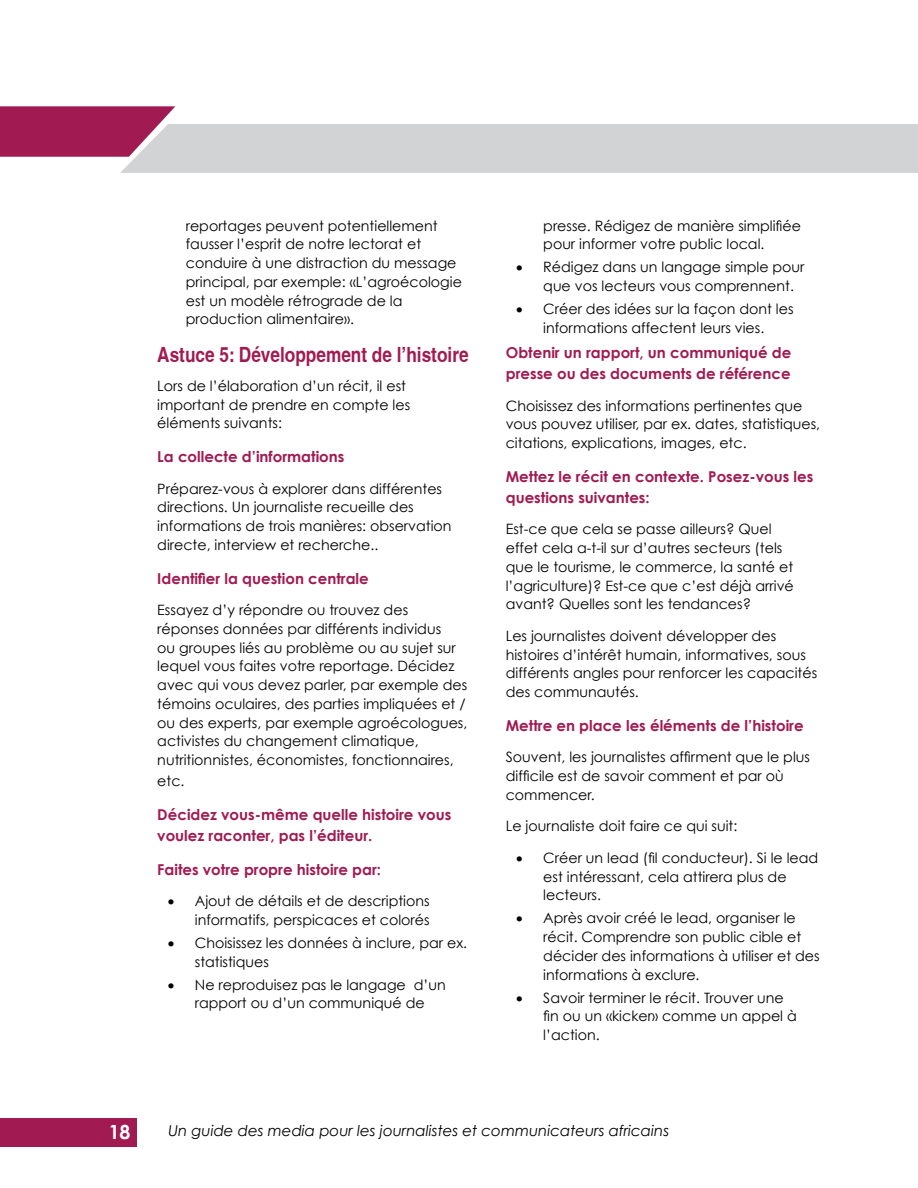
<style>
.page{position:relative;width:918px;height:1188px;background:#fff}
.page>*{position:absolute;margin:0;border:0;box-sizing:border-box;transform-origin:0 0}
.t1{font:700 condensed 21px "Helvetica";color:#a11a52}
.t2{font:700 19.5px "Century Gothic";color:#fff}
.t3{font:700 15px/21px "Century Gothic";color:#a11a52}
.t4{font:italic 15px "Century Gothic";color:#000}
.t5{font:14.25px/18.8px "Century Gothic";color:#000}
</style>
<div class="page">
<svg style="left:0;top:106px;width:918px;height:67px"></svg>
<div style="left:0;top:1118px;width:136px;height:29px;background:#a11a52"></div>
<p class="t5" style="left:186px;top:216px;width:278px">reportages peuvent potentiellement fausser l’esprit de notre lectorat et conduire à une distraction du message principal, par exemple: «L’agroécologie est un modèle rétrograde de la production alimentaire».</p>
<h1 class="t1" style="left:157px;top:342px;width:313px">Astuce 5: Développement de l’histoire</h1>
<p class="t5" style="left:157px;top:376px;width:254px">Lors de l’élaboration d’un récit, il est important de prendre en compte les éléments suivants:</p>
<p class="t3" style="left:157px;top:446px;width:189px">La collecte d’informations</p>
<p class="t5" style="left:157px;top:479px;width:296px">Préparez-vous à explorer dans différentes directions. Un journaliste recueille des informations de trois manières: observation directe, interview et recherche..</p>
<p class="t3" style="left:157px;top:567px;width:213px">Identifier la question centrale</p>
<p class="t5" style="left:157px;top:600px;width:312px">Essayez d’y répondre ou trouvez des réponses données par différents individus<br>ou groupes liés au problème ou au sujet sur lequel vous faites votre reportage. Décidez avec qui vous devez parler, par exemple des témoins oculaires, des parties impliquées et / ou des experts, par exemple agroécologues, activistes du changement climatique, nutritionnistes, économistes, fonctionnaires,</p>
<p class="t5" style="left:157px;top:771px;width:29px">etc.</p>
<p class="t3" style="left:157px;top:804px;width:295px">Décidez vous-même quelle histoire vous voulez raconter, pas l’éditeur.</p>
<p class="t3" style="left:157px;top:858px;width:225px">Faites votre propre histoire par:</p>
<p class="t5" style="left:168px;top:891px;width:263px;text-align:right">• Ajout de détails et de descriptions informatifs, perspicaces et colorés</p>
<p class="t5" style="left:195px;top:933px;width:274px;text-indent:-27px">• Choisissez les données à inclure, par ex. statistiques</p>
<p class="t5" style="left:168px;top:975px;width:280px;text-align:center">• Ne reproduisez pas le langage d’un rapport ou d’un communiqué de</p>
<p class="t5" style="left:543px;top:216px;width:259px">presse. Rédigez de manière simplifiée pour informer votre public local.</p>
<p class="t5" style="left:543px;top:258px;width:263px;text-indent:-27px">• Rédigez dans un langage simple pour que vos lecteurs vous comprennent.</p>
<p class="t5" style="left:516px;top:299px;width:279px;text-align:center">• Créer des idées sur la façon dont les informations affectent leurs vies.</p>
<p class="t3" style="left:506px;top:342px;width:287px">Obtenir un rapport, un communiqué de presse ou des documents de référence</p>
<p class="t5" style="left:506px;top:396px;width:316px">Choisissez des informations pertinentes que vous pouvez utiliser, par ex. dates, statistiques, citations, explications, images, etc.</p>
<p class="t3" style="left:506px;top:465px;width:309px">Mettez le récit en contexte. Posez-vous les questions suivantes:</p>
<p class="t5" style="left:506px;top:520px;width:290px">Est-ce que cela se passe ailleurs? Quel effet cela a-t-il sur d’autres secteurs (tels que le tourisme, le commerce, la santé et l’agriculture)? Est-ce que c’est déjà arrivé avant? Quelles sont les tendances?</p>
<p class="t5" style="left:506px;top:626px;width:313px">Les journalistes doivent développer des histoires d’intérêt humain, informatives, sous différents angles pour renforcer les capacités des communautés.</p>
<p class="t3" style="left:506px;top:715px;width:299px">Mettre en place les éléments de l’histoire</p>
<p class="t5" style="left:506px;top:748px;width:306px">Souvent, les journalistes affirment que le plus difficile est de savoir comment et par où commencer.</p>
<p class="t5" style="left:506px;top:817px;width:233px">Le journaliste doit faire ce qui suit:</p>
<p class="t5" style="left:543px;top:848px;width:277px;text-indent:-27px">• Créer un lead (fil conducteur). Si le lead est intéressant, cela attirera plus de lecteurs.</p>
<p class="t5" style="left:543px;top:909px;width:278px;text-indent:-27px">• Après avoir créé le lead, organiser le récit. Comprendre son public cible et décider des informations à utiliser et des informations à exclure.</p>
<p class="t5" style="left:543px;top:988px;width:255px;text-indent:-27px">• Savoir terminer le récit. Trouver une fin ou un «kicker» comme un appel à l’action.</p>
<h2 class="t2" style="left:109px;top:1120px;width:23px">18</h2>
<p class="t4" style="left:168px;top:1121px;width:502px">Un guide des media pour les journalistes et communicateurs africains</p>
</div>
